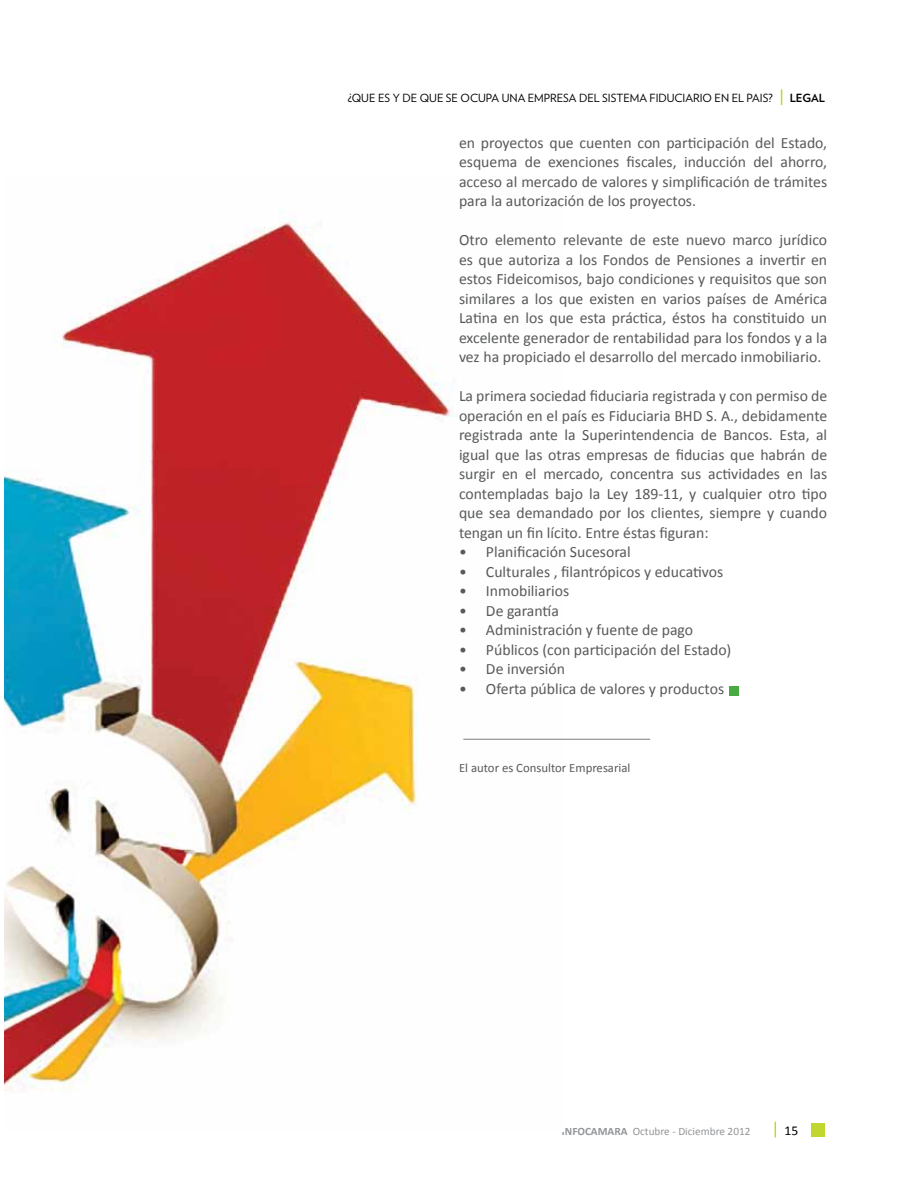
<style>
.page{position:relative;width:918px;height:1188px;background:#fff}
.page>*{position:absolute;margin:0;border:0;box-sizing:border-box;transform-origin:0 0}
.t1{font:15.75px/19.5px "Calibri";color:#58595b;text-align:justify}
.t2{font:13.5px "Calibri";color:#000}
.t3{font:12.75px "Calibri";color:#58595b}
.t4{font:11.25px "Verlag";color:#000}
.t5{font:11.25px "Calibri";color:#939598}
.t6{font:700 11.25px "Verlag";color:#000}
.s1{font-weight:700}
</style>
<div class="page">
<div style="left:812px;top:1123px;width:13px;height:13px;background:#c1d72f"></div>
<svg style="left:775px;top:1122px;width:1px;height:15px"></svg>
<svg style="left:781px;top:89px;width:1px;height:16px"></svg>
<img style="left:4px;top:210px;width:560px;height:881px">
<hr style="left:463px;top:739px;width:187px;height:1px;background:#808285">
<div style="left:730px;top:686px;width:9px;height:9px;background:#49aa42"></div>
<p class="t4" style="left:348px;top:90px;width:426px">¿QUE ES Y DE QUE SE OCUPA UNA EMPRESA DEL SISTEMA FIDUCIARIO EN EL PAIS?</p>
<p class="t6" style="left:790px;top:89px;width:37px">LEGAL</p>
<p class="t1" style="left:459px;top:133px;width:370px">en proyectos que cuenten con participación del Estado, esquema de exenciones fiscales, inducción del ahorro, acceso al mercado de valores y simplificación de trámites para la autorización de los proyectos.</p>
<p class="t1" style="left:459px;top:230px;width:370px">Otro elemento relevante de este nuevo marco jurídico es que autoriza a los Fondos de Pensiones a invertir en estos Fideicomisos, bajo condiciones y requisitos que son similares a los que existen en varios países de América Latina en los que esta práctica, éstos ha constituido un excelente generador de rentabilidad para los fondos y a la vez ha propiciado el desarrollo del mercado inmobiliario.</p>
<p class="t1" style="left:459px;top:386px;width:370px">La primera sociedad fiduciaria registrada y con permiso de operación en el país es Fiduciaria BHD S. A., debidamente registrada ante la Superintendencia de Bancos. Esta, al igual que las otras empresas de fiducias que habrán de surgir en el mercado, concentra sus actividades en las contempladas bajo la Ley 189-11, y cualquier otro tipo que sea demandado por los clientes, siempre y cuando tengan un fin lícito. Entre éstas figuran:</p>
<p class="t1" style="left:459px;top:542px;width:173px">• Planificación Sucesoral</p>
<p class="t1" style="left:459px;top:562px;width:266px">• Culturales , filantrópicos y educativos</p>
<p class="t1" style="left:459px;top:581px;width:112px">• Inmobiliarios</p>
<p class="t1" style="left:459px;top:601px;width:101px">• De garantía</p>
<p class="t1" style="left:459px;top:620px;width:236px">• Administración y fuente de pago</p>
<p class="t1" style="left:459px;top:640px;width:274px">• Públicos (con participación del Estado)</p>
<p class="t1" style="left:459px;top:659px;width:108px">• De inversión</p>
<p class="t1" style="left:459px;top:679px;width:267px">• Oferta pública de valores y productos</p>
<p class="t3" style="left:459px;top:760px;width:173px">El autor es Consultor Empresarial</p>
<p class="t5" style="left:562px;top:1124px;width:190px"><span class="s1">INFOCAMARA</span> Octubre - Diciembre 2012</p>
<p class="t2" style="left:785px;top:1122px;width:15px">15</p>
</div>
